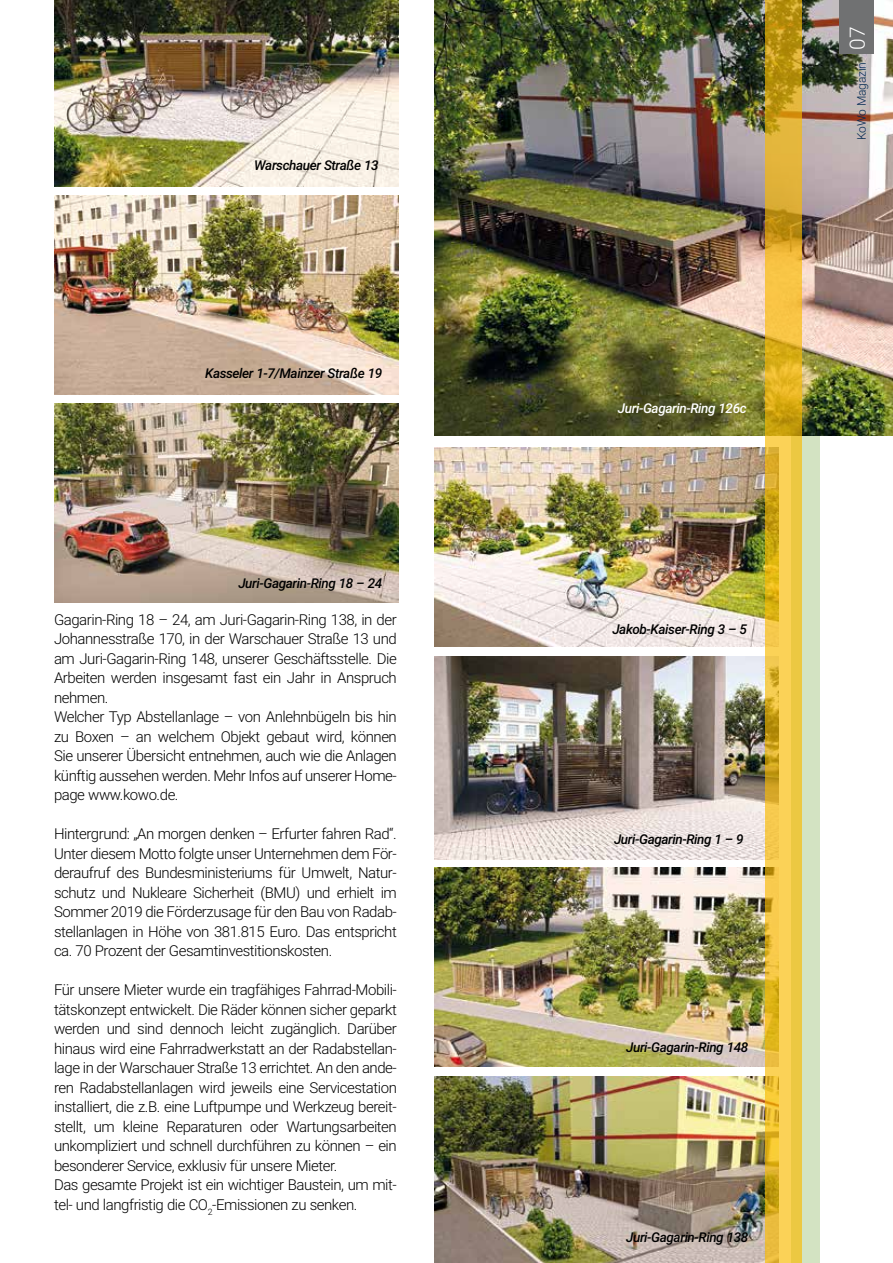
<style>
.page{position:relative;width:893px;height:1263px;background:#fff}
.page>*{position:absolute;margin:0;border:0;box-sizing:border-box;transform-origin:0 0}
.t1{font:300 21px "Roboto";color:#fff}
.t2{font:300 15px/19.5px "Roboto";letter-spacing:-.03em;color:#000}
.t3{font:italic 500 13.5px "Roboto";letter-spacing:-.03em;color:#000}
.t4{font:italic 500 13.5px "Roboto";letter-spacing:-.03em;color:#fff}
.t5{font:300 12px "Roboto";letter-spacing:-.01em;color:#002851}
</style>
<div class="page">
<div style="left:791px;top:0;width:29px;height:1263px;background:#d3e3c2"></div>
<img style="left:435px;top:0;width:458px;height:436px">
<div style="left:839px;top:0;width:35px;height:53px;background:#707172"></div>
<img style="left:434px;top:656px;width:331px;height:203px">
<img style="left:434px;top:1077px;width:331px;height:186px">
<img style="left:434px;top:867px;width:331px;height:199px">
<img style="left:434px;top:447px;width:331px;height:199px">
<img style="left:54px;top:403px;width:344px;height:199px">
<img style="left:54px;top:195px;width:344px;height:199px">
<img style="left:54px;top:0;width:344px;height:186px">
<svg style="left:765px;top:0;width:37px;height:1263px;background:#e5bb38"></svg>
<p class="t3" style="left:254px;top:156px;width:126px">Warschauer Straße 13</p>
<p class="t3" style="left:205px;top:364px;width:179px">Kasseler 1-7/Mainzer Straße 19</p>
<p class="t3" style="left:238px;top:574px;width:145px">Juri-Gagarin-Ring 18 – 24</p>
<p class="t2" style="left:54px;top:609px;width:344px">Gagarin-Ring 18 – 24, am Juri-Gagarin-Ring 138, in der Johannesstraße 170, in der Warschauer Straße 13 und am Juri-Gagarin-Ring 148, unserer Geschäftsstelle. Die Arbeiten werden insgesamt fast ein Jahr in Anspruch nehmen.<br>Welcher Typ Abstellanlage – von Anlehnbügeln bis hin zu Boxen – an welchem Objekt gebaut wird, können Sie unserer Übersicht entnehmen, auch wie die Anlagen künftig aussehen werden. Mehr Infos auf unserer Home&shy;page www.kowo.de.</p>
<p class="t2" style="left:54px;top:823px;width:344px;text-align:justify">Hintergrund: „An morgen denken – Erfurter fahren Rad“.<br>Unter diesem Motto folgte unser Unternehmen dem För&shy;deraufruf des Bundesministeriums für Umwelt, Natur&shy;schutz und Nukleare Sicherheit (BMU) und erhielt im Sommer 2019 die Förderzusage für den Bau von Radab&shy;stellanlagen in Höhe von 381.815 Euro. Das entspricht ca. 70 Prozent der Gesamtinvestitionskosten.</p>
<p class="t2" style="left:54px;top:979px;width:344px">Für unsere Mieter wurde ein tragfähiges Fahrrad-Mobili&shy;tätskonzept entwickelt. Die Räder können sicher geparkt werden und sind dennoch leicht zugänglich. Darüber hinaus wird eine Fahrradwerkstatt an der Radabstellan&shy;lage in der Warschauer Straße 13 errichtet. An den ande&shy;ren Radabstellanlagen wird jeweils eine Servicestation installiert, die z.B. eine Luftpumpe und Werkzeug bereit&shy;stellt, um kleine Reparaturen oder Wartungsarbeiten unkompliziert und schnell durchführen zu können – ein besonderer Service, exklusiv für unsere Mieter.<br>Das gesamte Projekt ist ein wichtiger Baustein, um mit&shy;tel- und langfristig die CO<sub>2</sub>-Emissionen zu senken.</p>
<h1 class="t1" style="left:843px;top:50px;width:25px;rotate:-90deg">07</h1>
<p class="t5" style="left:853px;top:140px;width:80px;rotate:-90deg">KoWo Magazin</p>
<p class="t4" style="left:618px;top:399px;width:130px">Juri-Gagarin-Ring 126c</p>
<p class="t3" style="left:612px;top:619px;width:136px">Jakob-Kaiser-Ring 3 – 5</p>
<p class="t3" style="left:614px;top:829px;width:131px">Juri-Gagarin-Ring 1 – 9</p>
<p class="t3" style="left:626px;top:1038px;width:124px">Juri-Gagarin-Ring 148</p>
<p class="t3" style="left:626px;top:1228px;width:124px">Juri-Gagarin-Ring 138</p>
</div>
